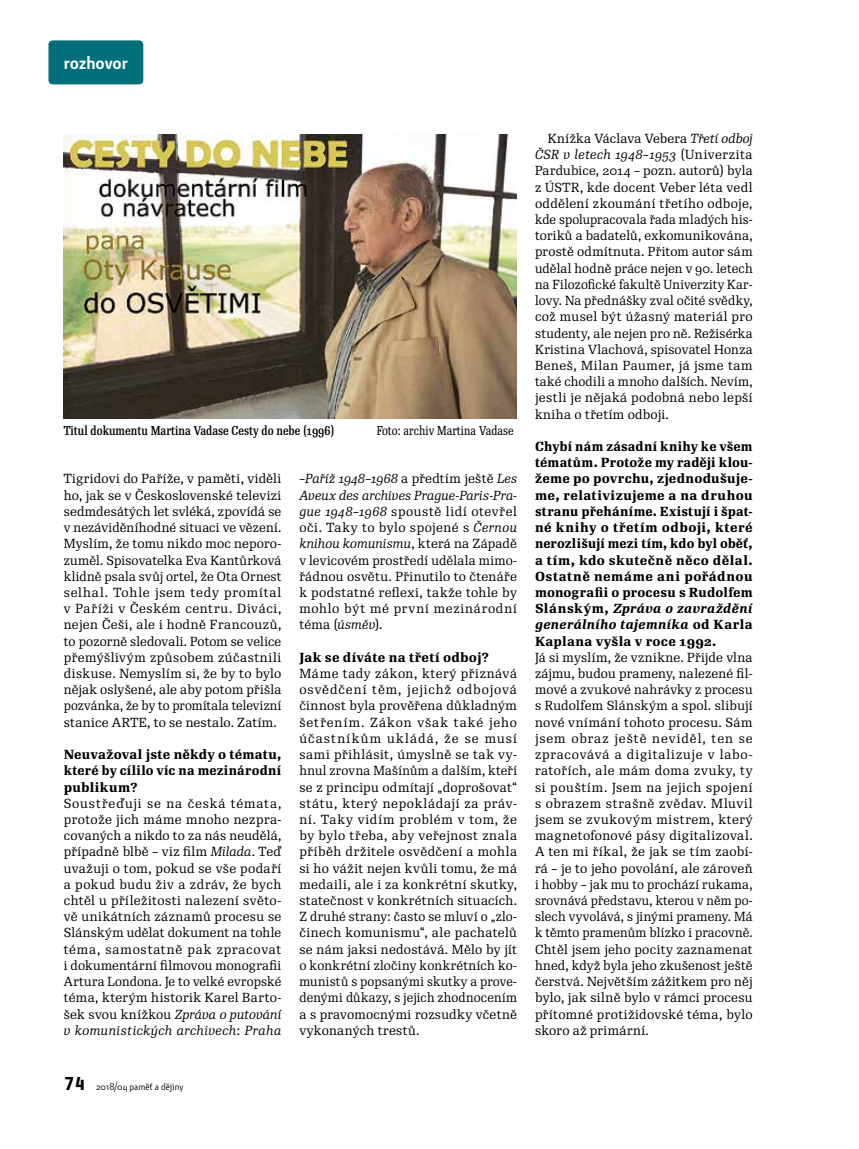
<style>
.page{position:relative;width:859px;height:1149px;background:#fff}
.page>*{position:absolute;margin:0;border:0;box-sizing:border-box;transform-origin:0 0}
.t1{font:600 18px "Botanika Std";color:#fff}
.t2{font:12.75px/16.2px "Re Public Std";letter-spacing:.025em;color:#000;text-align:justify}
.t3{font:500 12.75px/16.2px "Re Public Std";letter-spacing:.015em;color:#000;text-align:justify;scale:.96 1}
.t4{font:500 12.75px/16.2px "Re Public Std";letter-spacing:.015em;color:#000;text-align:justify}
.t5{font:500 12.45px "Re Public Std Cond";color:#000}
.t6{font:12.45px "Re Public Std Cond";letter-spacing:.005em;color:#000}
.t7{font:9.75px "Botanika Std";color:#000}
.s1{font-style:italic}
.s2{font-family:"Botanika Mono";font-weight:700;font-size:18px}
</style>
<div class="page">
<div style="left:48px;top:40px;width:95px;height:44px;background:#006f7a;border-radius:4px"></div>
<img style="left:63px;top:135px;width:454px;height:283px">
<h1 class="t1" style="left:64px;top:50px;width:66px">rozhovor</h1>
<p class="t5" style="left:64px;top:422px;width:272px">Titul dokumentu Martina Vadase Cesty do nebe (1996)</p>
<p class="t6" style="left:377px;top:422px;width:138px">Foto: archiv Martina Vadase</p>
<p class="t2" style="left:64px;top:471px;width:219px">Tigridovi do Paříže, v paměti, viděli ho, jak se v Československé televizi sedmdesátých let svléká, zpovídá se v nezáviděníhodné situaci ve vězení.<br>Myslím, že tomu nikdo moc neporo&shy;zuměl. Spisovatelka Eva Kantůrková klidně psala svůj ortel, že Ota Ornest selhal. Tohle jsem tedy promítal v Paříži v Českém centru. Diváci, nejen Češi, ale i hodně Francouzů, to pozorně sledovali. Potom se velice přemýšlivým způsobem zúčastnili diskuse. Nemyslím si, že by to bylo nějak oslyšené, ale aby potom přišla pozvánka, že by to promítala televizní stanice ARTE, to se nestalo. Zatím.</p>
<p class="t4" style="left:64px;top:746px;width:219px">Neuvažoval jste někdy o tématu, které by cílilo víc na mezinárodní publikum?</p>
<p class="t2" style="left:64px;top:795px;width:219px">Soustřeďuji se na česká témata, protože jich máme mnoho nezpra&shy;covaných a nikdo to za nás neudělá, případně blbě – viz film <span class="s1">Milada</span>. Teď uvažuji o tom, pokud se vše podaří a pokud budu živ a zdráv, že bych chtěl u příležitosti nalezení světo&shy;vě unikátních záznamů procesu se Slánským udělat dokument na tohle téma, samostatně pak zpracovat i dokumentární filmovou monografii Artura Londona. Je to velké evropské téma, kterým historik Karel Barto&shy;šek svou knížkou <span class="s1">Zpráva o putování v komunistických archivech</span>: <span class="s1">Praha</span></p>
<p class="t7" style="left:64px;top:1079px;width:121px"><span class="s2">74</span> 2018/04 paměť a dějiny</p>
<p class="t2" style="left:299px;top:471px;width:219px"><span class="s1">–Paříž 1948–1968</span> a předtím ještě <span class="s1">Les Aveux des archives Prague-Paris-Pra&shy;gue 1948–1968</span> spoustě lidí otevřel oči. Taky to bylo spojené s <span class="s1">Černou knihou komunismu</span>, která na Západě v levicovém prostředí udělala mimo&shy;řádnou osvětu. Přinutilo to čtenáře k podstatné reflexi, takže tohle by mohlo být mé první mezinárodní téma (<span class="s1">úsměv</span>).</p>
<p class="t4" style="left:299px;top:649px;width:191px">Jak se díváte na třetí odboj?</p>
<p class="t2" style="left:299px;top:665px;width:219px">Máme tady zákon, který přiznává osvědčení těm, jejichž odbojová činnost byla prověřena důkladným šetřením. Zákon však také jeho účastníkům ukládá, že se musí sami přihlásit, úmyslně se tak vy&shy;hnul zrovna Mašínům a dalším, kteří se z principu odmítají „doprošovat“ státu, který nepokládají za práv&shy;ní. Taky vidím problém v tom, že by bylo třeba, aby veřejnost znala příběh držitele osvědčení a mohla si ho vážit nejen kvůli tomu, že má medaili, ale i za konkrétní skutky, statečnost v konkrétních situacích.<br>Z druhé strany: často se mluví o „zlo&shy;činech komunismu“, ale pachatelů se nám jaksi nedostává. Mělo by jít o konkrétní zločiny konkrétních ko&shy;munistů s popsanými skutky a prove&shy;denými důkazy, s jejich zhodnocením a s pravomocnými rozsudky včetně vykonaných trestů.</p>
<p class="t2" style="left:535px;top:130px;width:219px;text-indent:13px">Knížka Václava Vebera <span class="s1">Třetí odboj ČSR v letech 1948–1953</span> (Univerzita Pardubice, 2014 – pozn. autorů) byla z ÚSTR, kde docent Veber léta vedl oddělení zkoumání třetího odboje, kde spolupracovala řada mladých his&shy;toriků a badatelů, exkomunikována, prostě odmítnuta. Přitom autor sám udělal hodně práce nejen v 90. letech na Filozofické fakultě Univerzity Kar&shy;lovy. Na přednášky zval očité svědky, což musel být úžasný materiál pro studenty, ale nejen pro ně. Režisérka Kristina Vlachová, spisovatel Honza Beneš, Milan Paumer, já jsme tam také chodili a mnoho dalších. Nevím, jestli je nějaká podobná nebo lepší kniha o třetím odboji.</p>
<p class="t3" style="left:535px;top:438px;width:228px">Chybí nám zásadní knihy ke všem tématům. Protože my raději klou&shy;žeme po povrchu, zjednodušuje&shy;me, relativizujeme a na druhou stranu přeháníme. Existují i špat&shy;né knihy o třetím odboji, které nerozlišují mezi tím, kdo byl oběť, a tím, kdo skutečně něco dělal.<br>Ostatně nemáme ani pořádnou monografii o procesu s Rudolfem Slánským, <span class="s1">Zpráva o zavraždění generálního tajemníka</span> od Karla Kaplana vyšla v roce 1992.</p>
<p class="t2" style="left:535px;top:649px;width:219px">Já si myslím, že vznikne. Přijde vlna zájmu, budou prameny, nalezené fil&shy;mové a zvukové nahrávky z procesu s Rudolfem Slánským a spol. slibují nové vnímání tohoto procesu. Sám jsem obraz ještě neviděl, ten se zpracovává a digitalizuje v labo&shy;ratořích, ale mám doma zvuky, ty si pouštím. Jsem na jejich spojení s obrazem strašně zvědav. Mluvil jsem se zvukovým mistrem, který magnetofonové pásy digitalizoval.<br>A ten mi říkal, že jak se tím zaobí&shy;rá – je to jeho povolání, ale zároveň i hobby – jak mu to prochází rukama, srovnává představu, kterou v něm po&shy;slech vyvolává, s jinými prameny. Má k těmto pramenům blízko i pracovně.<br>Chtěl jsem jeho pocity zaznamenat hned, když byla jeho zkušenost ještě čerstvá. Největším zážitkem pro něj bylo, jak silně bylo v rámci procesu přítomné protižidovské téma, bylo skoro až primární.</p>
</div>
